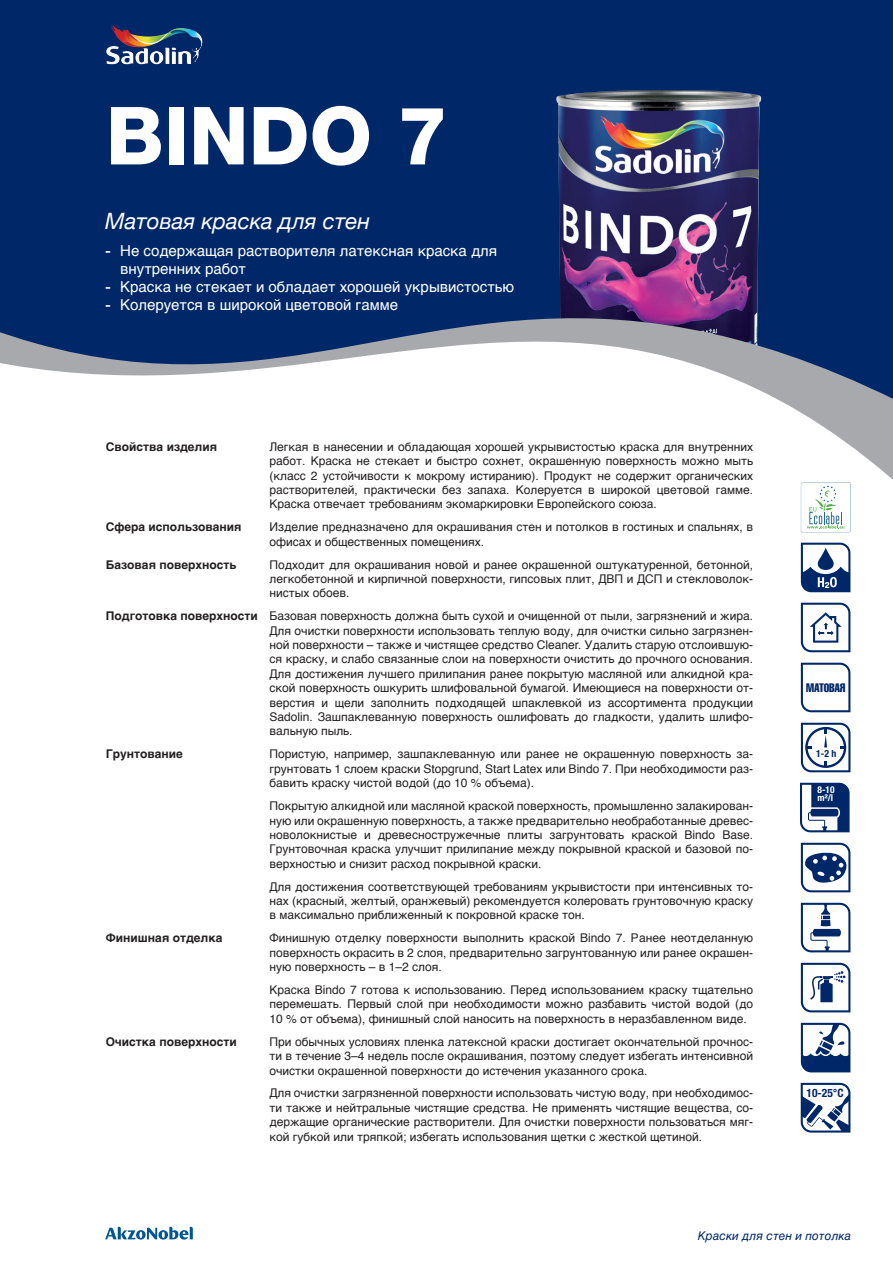
<style>
.page{position:relative;width:893px;height:1263px;background:#fff}
.page>*{position:absolute;margin:0;border:0;box-sizing:border-box;transform-origin:0 0}
.t1{font:800 80.25px "Helvetica Neue LT Pro";color:#fff}
.t2{font:italic 22.5px "Helvetica Neue";color:#fff}
.t3{font:15px/18px "Helvetica";color:#fff}
.t4{font:12px/14.4px "Helvetica";color:#231f20;text-align:justify}
.t5{font:700 12px "Helvetica";color:#231f20}
.t6{font:italic 12px "Helvetica";color:#002868}
.t7{font:12px "AG Letterica Compressed";letter-spacing:-.02em;color:#002868}
.t8{font:700 condensed 11.55px "Helvetica Neue LT Pro";color:#002868}
.t9{font:700 condensed 9.9px "Helvetica Neue LT Pro";color:#002868}
.t10{font:700 condensed 9.45px/8.2px "Helvetica Neue LT Pro";color:#fff}
.s1{font-family:"Helvetica Neue LT Pro";font-weight:500}
.s2{font-weight:700}
</style>
<div class="page">
<svg style="left:105px;top:1227px;width:88px;height:12px"></svg>
<svg style="left:0;top:0;width:893px;height:504px;fill:#002868"></svg>
<svg style="left:801px;top:483px;width:49px;height:49px"></svg>
<svg style="left:801px;top:1023px;width:49px;height:49px"></svg>
<svg style="left:801px;top:963px;width:49px;height:49px"></svg>
<svg style="left:801px;top:903px;width:49px;height:49px"></svg>
<svg style="left:801px;top:723px;width:49px;height:49px"></svg>
<svg style="left:800px;top:783px;width:50px;height:49px"></svg>
<svg style="left:801px;top:603px;width:49px;height:49px"></svg>
<svg style="left:801px;top:543px;width:49px;height:49px"></svg>
<svg style="left:801px;top:1083px;width:49px;height:49px"></svg>
<svg style="left:801px;top:843px;width:49px;height:49px"></svg>
<img style="left:106px;top:26px;width:98px;height:38px">
<svg style="left:801px;top:663px;width:49px;height:49px"></svg>
<h1 class="t1" style="left:106px;top:88px;width:343px">BINDO 7</h1>
<h2 class="t2" style="left:105px;top:203px;width:266px">Матовая краска для стен</h2>
<p class="t3" style="left:120px;top:242px;width:379px;text-indent:-15px"><span class="s1">-</span> Не содержащая растворителя латексная краска для внутренних работ</p>
<p class="t3" style="left:105px;top:278px;width:410px"><span class="s1">-</span> Краска не стекает и обладает хорошей укрывистостью</p>
<p class="t3" style="left:105px;top:296px;width:294px"><span class="s1">-</span> Колеруется в широкой цветовой гамме</p>
<p class="t5" style="left:106px;top:437px;width:113px">Свойства изделия</p>
<p class="t4" style="left:269px;top:440px;width:485px">Легкая в нанесении и обладающая хорошей укрывистостью краска для внутренних работ. Краска не стекает и быстро сохнет, окрашенную поверхность можно мыть (класс 2 устойчивости к мокрому истиранию). Продукт не содержит органических растворителей, практически без запаха. Колеруется в широкой цветовой гамме.<br>Краска отвечает требованиям экомаркировки Европейского союза.</p>
<p class="t5" style="left:106px;top:517px;width:137px">Сфера использования</p>
<p class="t4" style="left:269px;top:520px;width:485px">Изделие предназначено для окрашивания стен и потолков в гостиных и спальнях, в офисах и общественных помещениях.</p>
<p class="t5" style="left:106px;top:555px;width:132px">Базовая поверхность</p>
<p class="t4" style="left:269px;top:557px;width:485px">Подходит для окрашивания новой и ранее окрашенной оштукатуренной, бетонной, легкобетонной и кирпичной поверхности, гипсовых плит, ДВП и ДСП и стекловолок&shy;нистых обоев.</p>
<p class="t4" style="left:269px;top:609px;width:485px;text-indent:-163px"><span class="s2">Подготовка поверхности</span> Базовая поверхность должна быть сухой и очищенной от пыли, загрязнений и жира.<br>Для очистки поверхности использовать теплую воду, для очистки сильно загрязнен&shy;ной поверхности – также и чистящее средство Cleaner. Удалить старую отслоившую&shy;ся краску, и слабо связанные слои на поверхности очистить до прочного основания.<br>Для достижения лучшего прилипания ранее покрытую масляной или алкидной кра&shy;ской поверхность ошкурить шлифовальной бумагой. Имеющиеся на поверхности от&shy;верстия и щели заполнить подходящей шпаклевкой из ассортимента продукции Sadolin. Зашпаклеванную поверхность ошлифовать до гладкости, удалить шлифо&shy;вальную пыль.</p>
<p class="t5" style="left:106px;top:744px;width:78px">Грунтование</p>
<p class="t4" style="left:269px;top:747px;width:485px">Пористую, например, зашпаклеванную или ранее не окрашенную поверхность за&shy;грунтовать 1 слоем краски Stopgrund, Start Latex или Bindo 7. При необходимости раз&shy;бавить краску чистой водой (до 10 % объема).</p>
<p class="t4" style="left:269px;top:799px;width:485px">Покрытую алкидной или масляной краской поверхность, промышленно залакирован&shy;ную или окрашенную поверхность, а также предварительно необработанные древес&shy;новолокнистые и древесностружечные плиты загрунтовать краской Bindo Base.<br>Грунтовочная краска улучшит прилипание между покрывной краской и базовой по&shy;верхностью и снизит расход покрывной краски.</p>
<p class="t4" style="left:269px;top:879px;width:485px">Для достижения соответствующей требованиям укрывистости при интенсивных то&shy;нах (красный, желтый, оранжевый) рекомендуется колеровать грунтовочную краску в максимально приближенный к покровной краске тон.</p>
<p class="t5" style="left:106px;top:928px;width:118px">Финишная отделка</p>
<p class="t4" style="left:269px;top:931px;width:485px">Финишную отделку поверхности выполнить краской Bindo 7. Ранее неотделанную поверхность окрасить в 2 слоя, предварительно загрунтованную или ранее окрашен&shy;ную поверхность – в 1–2 слоя.</p>
<p class="t4" style="left:269px;top:983px;width:485px">Краска Bindo 7 готова к использованию. Перед использованием краску тщательно перемешать. Первый слой при необходимости можно разбавить чистой водой (до 10 % от объема), финишный слой наносить на поверхность в неразбавленном виде.</p>
<p class="t5" style="left:106px;top:1032px;width:132px">Очистка поверхности</p>
<p class="t4" style="left:269px;top:1035px;width:485px">При обычных условиях пленка латексной краски достигает окончательной прочнос&shy;ти в течение 3–4 недель после окрашивания, поэтому следует избегать интенсивной очистки окрашенной поверхности до истечения указанного срока.</p>
<p class="t4" style="left:269px;top:1086px;width:485px">Для очистки загрязненной поверхности использовать чистую воду, при необходимос&shy;ти также и нейтральные чистящие средства. Не применять чистящие вещества, со&shy;держащие органические растворители. Для очистки поверхности пользоваться мяг&shy;кой губкой или тряпкой; избегать использования щетки с жесткой щетиной.</p>
<p class="t7" style="left:806px;top:681px;width:41px">МАТОВАЯ</p>
<p class="t9" style="left:816px;top:747px;width:22px">1-2 h</p>
<p class="t10" style="left:818px;top:785px;width:19px">8-10 m²/l</p>
<p class="t8" style="left:806px;top:1085px;width:39px">10-25°C</p>
<p class="t6" style="left:697px;top:1226px;width:155px">Краски для стен и потолка</p>
</div>
